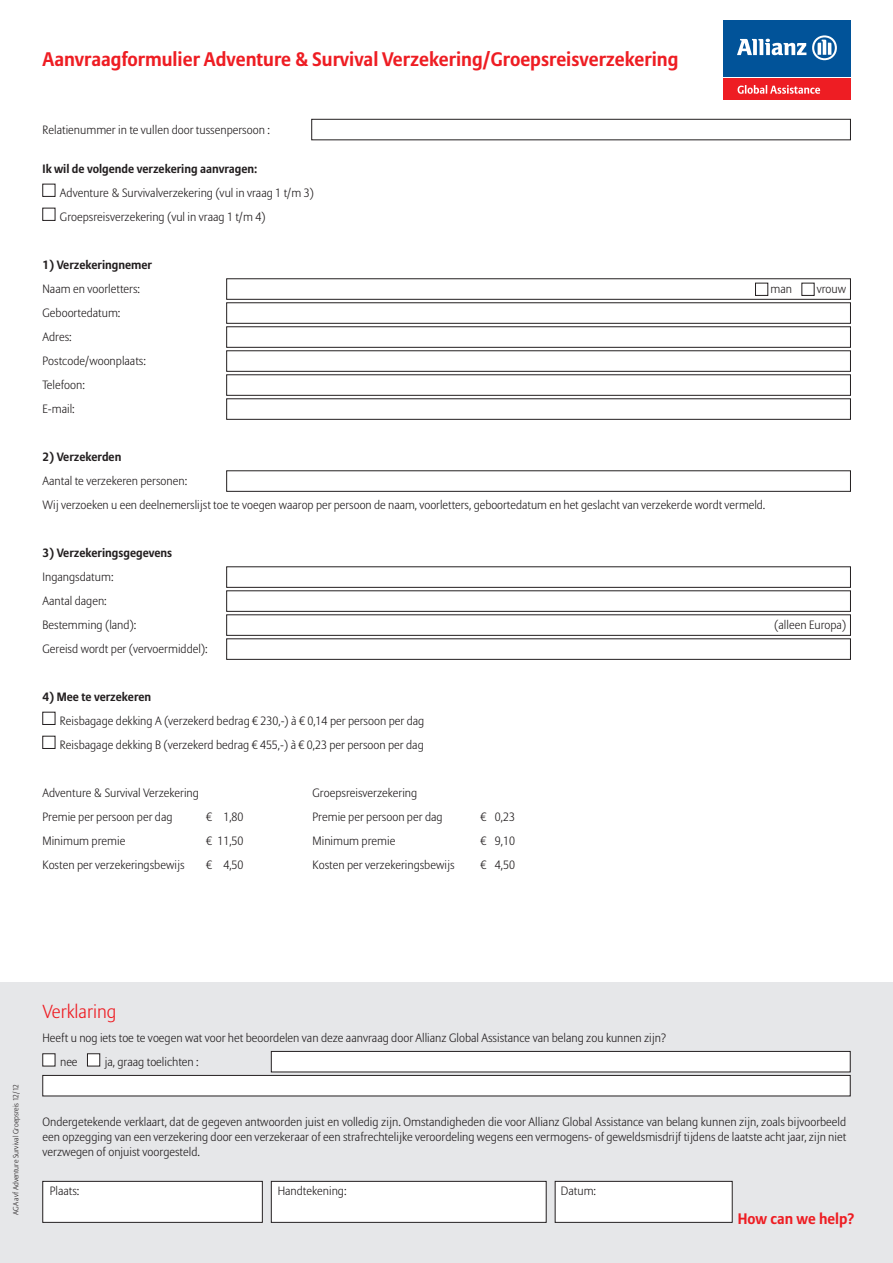
<style>
.page{position:relative;width:893px;height:1263px;background:#fff}
.page>*{position:absolute;margin:0;border:0;box-sizing:border-box;transform-origin:0 0}
.t1{font:700 19.5px "Allianz Sans";color:#ee1d23}
.t2{font:300 18.75px "Allianz Sans";color:#ee1d23}
.t3{font:700 15.15px "Allianz Sans";color:#ee1d23}
.t4{font:300 12px/24px "Allianz Sans";color:#231f20}
.t5{font:700 12px "Allianz Sans";color:#231f20}
.t6{font:300 7.5px "Allianz Sans";color:#231f20}
</style>
<div class="page">
<div style="left:0;top:982px;width:893px;height:281px;background:#e6e7e9"></div>
<div style="left:43px;top:1181px;width:219px;height:41px;background:#fff"></div>
<div style="left:43px;top:1181px;width:220px;height:41px;border:1px solid #231f20"></div>
<div style="left:271px;top:1181px;width:275px;height:41px;background:#fff"></div>
<div style="left:271px;top:1181px;width:275px;height:41px;border:1px solid #231f20"></div>
<div style="left:555px;top:1181px;width:177px;height:41px;background:#fff"></div>
<div style="left:555px;top:1181px;width:177px;height:41px;border:1px solid #231f20"></div>
<div style="left:271px;top:1051px;width:579px;height:21px;background:#fff"></div>
<div style="left:271px;top:1051px;width:579px;height:21px;border:1px solid #231f20"></div>
<div style="left:43px;top:1075px;width:807px;height:21px;background:#fff"></div>
<div style="left:43px;top:1075px;width:807px;height:21px;border:1px solid #231f20"></div>
<div style="left:226px;top:279px;width:625px;height:21px;border:1px solid #231f20"></div>
<div style="left:311px;top:119px;width:540px;height:21px;border:1px solid #231f20"></div>
<div style="left:43px;top:184px;width:12px;height:13px;border:1px solid #231f20"></div>
<div style="left:43px;top:208px;width:12px;height:13px;border:1px solid #231f20"></div>
<div style="left:755px;top:283px;width:13px;height:13px;border:1px solid #231f20"></div>
<div style="left:802px;top:283px;width:12px;height:13px;border:1px solid #231f20"></div>
<div style="left:43px;top:712px;width:12px;height:13px;border:1px solid #231f20"></div>
<div style="left:43px;top:736px;width:12px;height:13px;border:1px solid #231f20"></div>
<div style="left:43px;top:1054px;width:12px;height:12px;background:#fff"></div>
<div style="left:43px;top:1053px;width:12px;height:13px;border:1px solid #231f20"></div>
<div style="left:87px;top:1054px;width:13px;height:12px;background:#fff"></div>
<div style="left:87px;top:1053px;width:13px;height:13px;border:1px solid #231f20"></div>
<div style="left:226px;top:303px;width:625px;height:21px;border:1px solid #231f20"></div>
<div style="left:226px;top:327px;width:625px;height:21px;border:1px solid #231f20"></div>
<div style="left:226px;top:351px;width:625px;height:21px;border:1px solid #231f20"></div>
<div style="left:226px;top:375px;width:625px;height:21px;border:1px solid #231f20"></div>
<div style="left:226px;top:399px;width:625px;height:21px;border:1px solid #231f20"></div>
<div style="left:226px;top:471px;width:625px;height:21px;border:1px solid #231f20"></div>
<div style="left:226px;top:567px;width:625px;height:21px;border:1px solid #231f20"></div>
<div style="left:226px;top:591px;width:625px;height:21px;border:1px solid #231f20"></div>
<div style="left:226px;top:615px;width:625px;height:21px;border:1px solid #231f20"></div>
<div style="left:226px;top:639px;width:625px;height:21px;border:1px solid #231f20"></div>
<div style="left:723px;top:79px;width:128px;height:21px;background:#ee1d23"></div>
<div style="left:723px;top:20px;width:128px;height:57px;background:#015399"></div>
<svg style="left:737px;top:39px;width:69px;height:16px"></svg>
<svg style="left:812px;top:35px;width:25px;height:25px"></svg>
<svg style="left:738px;top:85px;width:82px;height:9px"></svg>
<h1 class="t1" style="left:43px;top:47px;width:637px">Aanvraagformulier Adventure &amp; Survival Verzekering/Groepsreisverzekering</h1>
<p class="t4" style="left:43px;top:117px;width:229px">Relatienummer in te vullen door tussenpersoon :</p>
<p class="t5" style="left:43px;top:161px;width:217px">Ik wil de volgende verzekering aanvragen:</p>
<p class="t4" style="left:60px;top:180px;width:255px">Adventure &amp; Survivalverzekering (vul in vraag 1 t/m 3)<br>Groepsreisverzekering (vul in vraag 1 t/m 4)</p>
<p class="t5" style="left:43px;top:257px;width:111px">1) Verzekeringnemer</p>
<p class="t4" style="left:43px;top:276px;width:99px">Naam en voorletters:</p>
<p class="t4" style="left:770px;top:276px;width:23px">man</p>
<p class="t4" style="left:817px;top:276px;width:31px">vrouw</p>
<p class="t4" style="left:43px;top:300px;width:105px">Geboortedatum:<br>Adres:<br>Postcode/woonplaats:<br>Telefoon:<br>E-mail:</p>
<p class="t5" style="left:43px;top:449px;width:80px">2) Verzekerden</p>
<p class="t4" style="left:43px;top:468px;width:724px">Aantal te verzekeren personen:<br>Wij verzoeken u een deelnemerslijst toe te voegen waarop per persoon de naam, voorletters, geboortedatum en het geslacht van verzekerde wordt vermeld.</p>
<p class="t5" style="left:43px;top:545px;width:131px">3) Verzekeringsgegevens</p>
<p class="t4" style="left:43px;top:564px;width:95px">Ingangsdatum:<br>Aantal dagen:<br>Bestemming (land):</p>
<p class="t4" style="left:774px;top:612px;width:73px">(alleen Europa)</p>
<p class="t4" style="left:43px;top:636px;width:167px">Gereisd wordt per (vervoermiddel):</p>
<p class="t5" style="left:43px;top:689px;width:110px">4) Mee te verzekeren</p>
<p class="t4" style="left:60px;top:708px;width:366px">Reisbagage dekking A (verzekerd bedrag € 230,-) à € 0,14 per persoon per dag<br>Reisbagage dekking B (verzekerd bedrag € 455,-) à € 0,23 per persoon per dag</p>
<p class="t4" style="left:43px;top:780px;width:158px">Adventure &amp; Survival Verzekering</p>
<p class="t4" style="left:313px;top:780px;width:106px">Groepsreisverzekering</p>
<p class="t4" style="left:43px;top:804px;width:132px">Premie per persoon per dag</p>
<p class="t4" style="left:206px;top:804px;width:39px">€ 1,80</p>
<p class="t4" style="left:313px;top:804px;width:132px">Premie per persoon per dag</p>
<p class="t4" style="left:481px;top:804px;width:36px">€ 0,23</p>
<p class="t4" style="left:43px;top:828px;width:84px">Minimum premie</p>
<p class="t4" style="left:206px;top:828px;width:39px">€ 11,50</p>
<p class="t4" style="left:313px;top:828px;width:84px">Minimum premie</p>
<p class="t4" style="left:481px;top:828px;width:36px">€ 9,10</p>
<p class="t4" style="left:43px;top:852px;width:144px">Kosten per verzekeringsbewijs</p>
<p class="t4" style="left:206px;top:852px;width:39px">€ 4,50</p>
<p class="t4" style="left:313px;top:852px;width:144px">Kosten per verzekeringsbewijs</p>
<p class="t4" style="left:481px;top:852px;width:36px">€ 4,50</p>
<p class="t6" style="left:11px;top:1215px;width:133px;rotate:-90deg">AGA avf Adventure Survival Groepsreis 12/12</p>
<h2 class="t2" style="left:43px;top:1000px;width:75px">Verklaring</h2>
<p class="t4" style="left:60px;top:1026px;width:608px;text-indent:-18px">Heeft u nog iets toe te voegen wat voor het beoordelen van deze aanvraag door Allianz Global Assistance van belang zou kunnen zijn? nee</p>
<p class="t4" style="left:105px;top:1050px;width:95px">ja, graag toelichten :</p>
<p class="t4" style="left:43px;top:1114px;width:805px;line-height:15px;text-align:justify">Ondergetekende verklaart, dat de gegeven antwoorden juist en volledig zijn. Omstandigheden die voor Allianz Global Assistance van belang kunnen zijn, zoals bijvoorbeeld een opzegging van een verzekering door een verzekeraar of een strafrechtelijke veroordeling wegens een vermogens- of geweldsmisdrijf tijdens de laatste acht jaar, zijn niet verzwegen of onjuist voorgesteld.</p>
<p class="t4" style="left:50px;top:1179px;width:31px">Plaats:</p>
<p class="t4" style="left:278px;top:1179px;width:70px">Handtekening:</p>
<p class="t4" style="left:561px;top:1179px;width:37px">Datum:</p>
<p class="t3" style="left:738px;top:1209px;width:118px">How can we help?</p>
</div>
